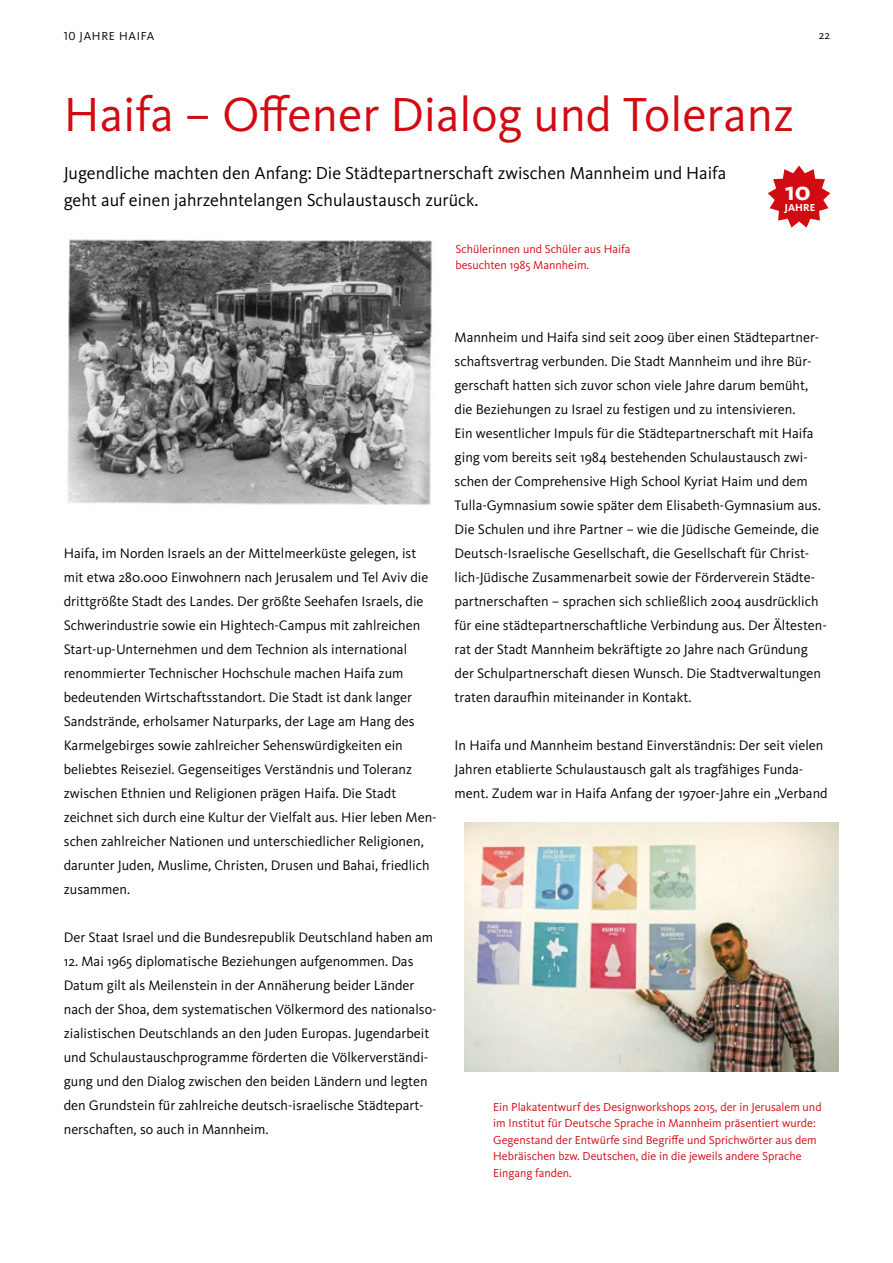
<style>
.page{position:relative;width:893px;height:1263px;background:#fff}
.page>*{position:absolute;margin:0;border:0;box-sizing:border-box;transform-origin:0 0}
.t1{font:49.5px "Kievit Pro";color:#d20a11}
.t2{font:700 27px "Kievit Pro";color:#fff}
.t3{font:18px/27px "Kievit Pro";color:#000}
.t4{font:14.25px/24px "Kievit Pro";color:#000}
.t5{font:12px/16.5px "Kievit Pro";color:#d20a11}
.t6{font:12px "Kievit Pro";letter-spacing:.06em;color:#000}
.t7{font:700 10.5px "Kievit Pro";letter-spacing:.01em;color:#fff}
</style>
<div class="page">
<img style="left:67px;top:239px;width:365px;height:266px">
<img style="left:464px;top:822px;width:374px;height:250px">
<svg style="left:768px;top:166px;width:62px;height:62px"></svg>
<p class="t6" style="left:64px;top:29px;width:92px">10 JAHRE HAIFA</p>
<h1 class="t1" style="left:64px;top:85px;width:732px">Haifa – Offener Dialog und Toleranz</h1>
<p class="t6" style="left:819px;top:28px;width:13px">22</p>
<p class="t3" style="left:64px;top:160px;width:664px">Jugendliche machten den Anfang: Die Städtepartnerschaft zwischen Mannheim und Haifa geht auf einen jahrzehntelangen Schulaustausch zurück.</p>
<p class="t5" style="left:455px;top:240px;width:176px">Schülerinnen und Schüler aus Haifa besuchten 1985 Mannheim.</p>
<h2 class="t2" style="left:785px;top:175px;width:27px">10</h2>
<p class="t7" style="left:784px;top:201px;width:32px">JAHRE</p>
<p class="t4" style="left:64px;top:541px;width:374px">Haifa, im Norden Israels an der Mittelmeerküste gelegen, ist mit etwa 280.000 Einwohnern nach Jerusalem und Tel Aviv die drittgrößte Stadt des Landes. Der größte Seehafen Israels, die Schwerindustrie sowie ein Hightech-Campus mit zahlreichen Start-up-Unternehmen und dem Technion als international renommierter Technischer Hochschule machen Haifa zum bedeutenden Wirtschaftsstandort. Die Stadt ist dank langer Sandstrände, erholsamer Naturparks, der Lage am Hang des Karmelgebirges sowie zahlreicher Sehenswürdigkeiten ein beliebtes Reiseziel. Gegenseitiges Verständnis und Toleranz zwischen Ethnien und Religionen prägen Haifa. Die Stadt zeichnet sich durch eine Kultur der Vielfalt aus. Hier leben Men&shy;schen zahlreicher Nationen und unterschiedlicher Religionen, darunter Juden, Muslime, Christen, Drusen und Bahai, friedlich zusammen.</p>
<p class="t4" style="left:64px;top:925px;width:371px">Der Staat Israel und die Bundesrepublik Deutschland haben am</p>
<p class="t4" style="left:64px;top:949px;width:374px">12. Mai 1965 diplomatische Beziehungen aufgenommen. Das Datum gilt als Meilenstein in der Annäherung beider Länder nach der Shoa, dem systematischen Völkermord des nationalso&shy;zialistischen Deutschlands an den Juden Europas. Jugendarbeit und Schulaustauschprogramme förderten die Völkerverständi&shy;gung und den Dialog zwischen den beiden Ländern und legten den Grundstein für zahlreiche deutsch-israelische Städtepart&shy;nerschaften, so auch in Mannheim.</p>
<p class="t4" style="left:455px;top:325px;width:374px">Mannheim und Haifa sind seit 2009 über einen Städtepartner&shy;schaftsvertrag verbunden. Die Stadt Mannheim und ihre Bür&shy;gerschaft hatten sich zuvor schon viele Jahre darum bemüht, die Beziehungen zu Israel zu festigen und zu intensivieren.<br>Ein wesentlicher Impuls für die Städtepartnerschaft mit Haifa ging vom bereits seit 1984 bestehenden Schulaustausch zwi&shy;schen der Comprehensive High School Kyriat Haim und dem Tulla-Gymnasium sowie später dem Elisabeth-Gymnasium aus.<br>Die Schulen und ihre Partner – wie die Jüdische Gemeinde, die Deutsch-Israelische Gesellschaft, die Gesellschaft für Christ&shy;lich-Jüdische Zusammenarbeit sowie der Förderverein Städte&shy;partnerschaften – sprachen sich schließlich 2004 ausdrücklich für eine städtepartnerschaftliche Verbindung aus. Der Ältesten&shy;rat der Stadt Mannheim bekräftigte 20 Jahre nach Gründung der Schulpartnerschaft diesen Wunsch. Die Stadtverwaltungen traten daraufhin miteinander in Kontakt.</p>
<p class="t4" style="left:455px;top:733px;width:375px">In Haifa und Mannheim bestand Einverständnis: Der seit vielen<br>Jahren etablierte Schulaustausch galt als tragfähiges Funda&shy;ment. Zudem war in Haifa Anfang der 1970er-Jahre ein „Verband</p>
<p class="t5" style="left:493px;top:1098px;width:330px">Ein Plakatentwurf des Designworkshops 2015, der in Jerusalem und im Institut fü r Deutsche Sprache in Mannheim präsentiert wurde:<br>Gegenstand der Entwürfe sind Begriffe und Sprichwörter aus dem Hebräischen bzw. Deutschen, die in die jeweils andere Sprache Eingang fanden.</p>
</div>
